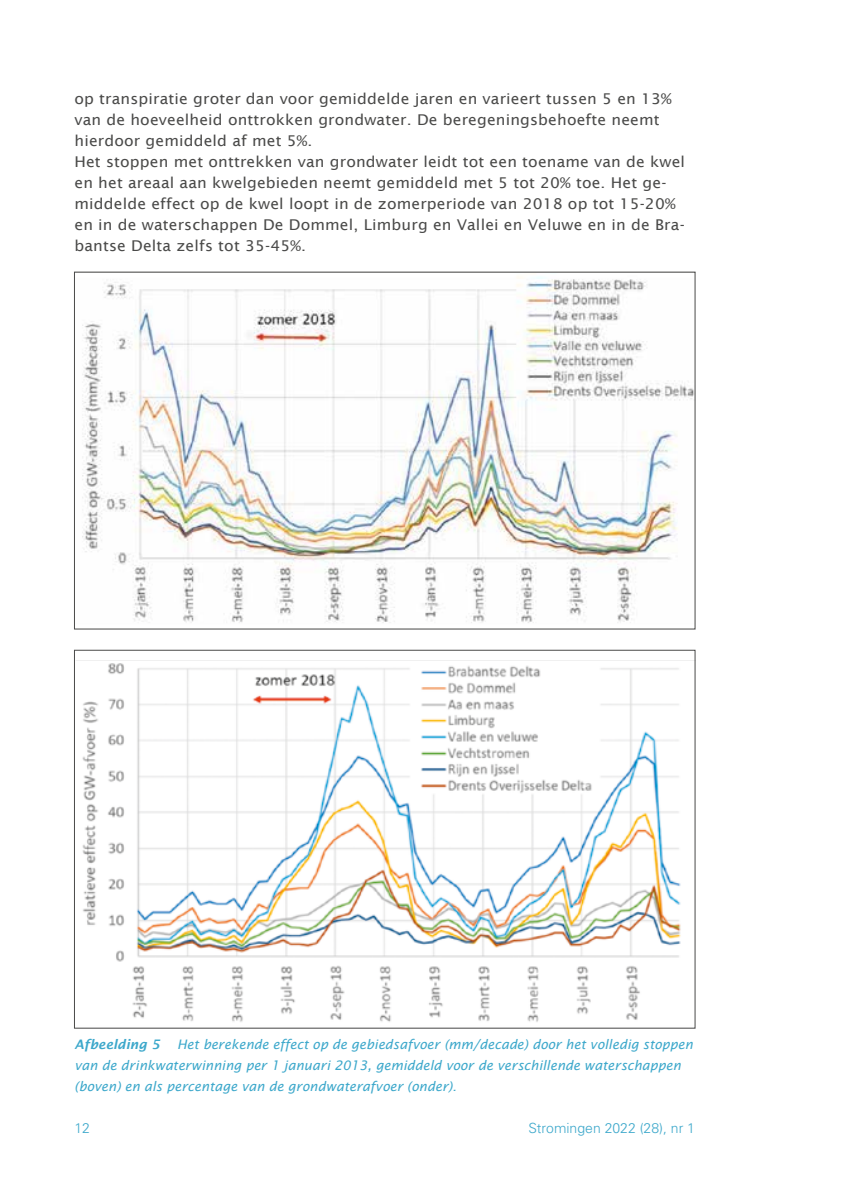
<style>
.page{position:relative;width:844px;height:1191px;background:#fff}
.page>*{position:absolute;margin:0;border:0;box-sizing:border-box;transform-origin:0 0}
.t1{font:14.88px/21px "Lucida Sans";letter-spacing:.01em;color:#4a4a49;scale:1.05 1}
.t2{font:300 14px "Univers";color:#3da8cb}
.t3{font:italic 13.12px/21px "Lucida Sans";color:#3da8cb}
.t4{font:italic 600 13.12px "Lucida Sans";color:#3da8cb}
</style>
<div class="page">
<img style="left:82px;top:276px;width:611px;height:347px">
<img style="left:76px;top:660px;width:617px;height:362px">
<p class="t1" style="left:74px;top:88px;width:583px">op transpiratie groter dan voor gemiddelde jaren en varieert tussen 5 en 13% van de hoeveelheid onttrokken grondwater. De beregeningsbehoefte neemt hierdoor gemiddeld af met 5%.<br>Het stoppen met onttrekken van grondwater leidt tot een toename van de kwel en het areaal aan kwelgebieden neemt gemiddeld met 5 tot 20% toe. Het ge&shy;middelde effect op de kwel loopt in de zomerperiode van 2018 op tot 15-20% en in de waterschappen De Dommel, Limburg en Vallei en Veluwe en in de Bra&shy;bantse Delta zelfs tot 35-45%.</p>
<p class="t4" style="left:74px;top:1037px;width:87px">Afbeelding 5</p>
<p class="t3" style="left:74px;top:1034px;width:619px;text-indent:103px">Het berekende effect op de gebiedsafvoer (mm/decade) door het volledig stoppen van de drinkwaterwinning per 1 januari 2013, gemiddeld voor de verschillende waterschappen (boven) en als percentage van de grondwaterafvoer (onder).</p>
<p class="t2" style="left:74px;top:1120px;width:17px">12</p>
<p class="t2" style="left:528px;top:1120px;width:168px">Stromingen 2022 (28), nr 1</p>
</div>
